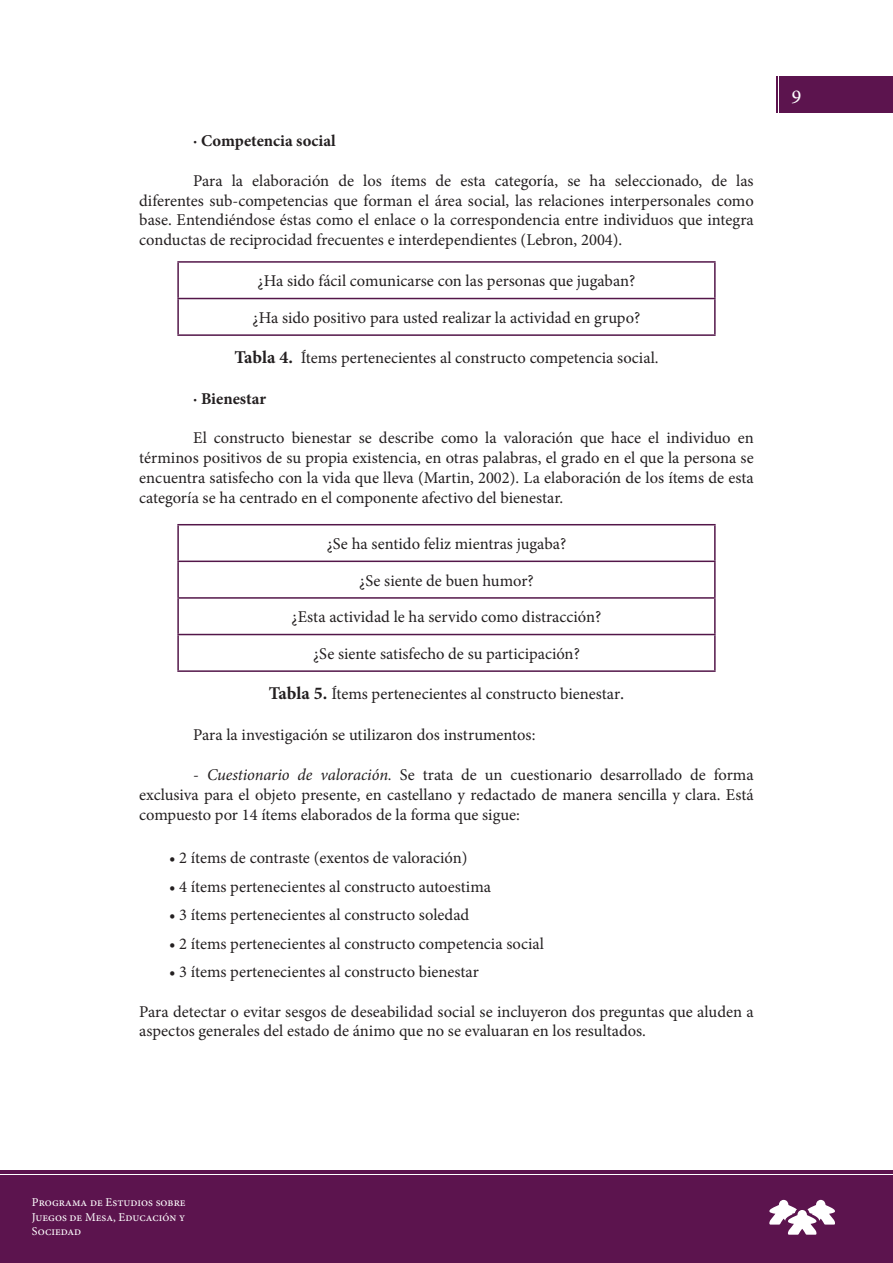
<style>
.page{position:relative;width:893px;height:1263px;background:#fff}
.page>*{position:absolute;margin:0;border:0;box-sizing:border-box;transform-origin:0 0}
.t1{font:21px "Minion Pro";color:#fff}
.t2{font:16.5px/19.8px "Minion Pro";color:#231f20;text-align:justify}
.t3{font:700 16.5px "Minion Pro";color:#231f20}
.t4{font:12px/14.4px "Minion Pro";color:#fff;text-align:justify}
.s1{font-weight:700;font-size:18px}
.s2{font-size:18px}
.s3{font-style:italic}
</style>
<div class="page">
<div style="left:779px;top:77px;width:114px;height:36px;background:#5c144e"></div>
<hr style="left:775px;top:77px;width:3px;height:36px;background:#5c144e">
<hr style="left:773px;top:77px;width:3px;height:36px;background:#fff">
<div style="left:0;top:1176px;width:893px;height:87px;background:#5c144e"></div>
<hr style="left:0;top:1171px;width:893px;height:3px;background:#5c144e">
<svg style="left:769px;top:1199px;width:66px;height:36px"></svg>
<hr style="left:177px;top:261px;width:539px;height:2px;background:#531649">
<hr style="left:177px;top:263px;width:2px;height:35px;background:#531649">
<hr style="left:714px;top:263px;width:2px;height:35px;background:#531649">
<hr style="left:177px;top:298px;width:539px;height:1px;background:#531649">
<hr style="left:177px;top:299px;width:2px;height:35px;background:#531649">
<hr style="left:714px;top:299px;width:2px;height:35px;background:#531649">
<hr style="left:177px;top:334px;width:539px;height:2px;background:#531649">
<hr style="left:177px;top:524px;width:539px;height:1px;background:#531649">
<hr style="left:177px;top:525px;width:2px;height:36px;background:#531649">
<hr style="left:714px;top:525px;width:2px;height:36px;background:#531649">
<hr style="left:177px;top:561px;width:539px;height:1px;background:#531649">
<hr style="left:177px;top:562px;width:2px;height:35px;background:#531649">
<hr style="left:714px;top:562px;width:2px;height:35px;background:#531649">
<hr style="left:177px;top:597px;width:539px;height:2px;background:#531649">
<hr style="left:177px;top:599px;width:2px;height:35px;background:#531649">
<hr style="left:714px;top:599px;width:2px;height:35px;background:#531649">
<hr style="left:177px;top:634px;width:539px;height:1px;background:#531649">
<hr style="left:177px;top:635px;width:2px;height:35px;background:#531649">
<hr style="left:714px;top:635px;width:2px;height:35px;background:#531649">
<hr style="left:177px;top:670px;width:539px;height:2px;background:#531649">
<p class="t3" style="left:193px;top:129px;width:144px">· Competencia social</p>
<p class="t2" style="left:139px;top:171px;width:616px;text-indent:54px">Para la elaboración de los ítems de esta categoría, se ha seleccionado, de las diferentes sub-competencias que forman el área social, las relaciones interpersonales como base. Entendiéndose éstas como el enlace o la correspondencia entre individuos que integra conductas de reciprocidad frecuentes e interdependientes (Lebron, 2004).</p>
<p class="t2" style="left:258px;top:271px;width:379px">¿Ha sido fácil comunicarse con las personas que jugaban?</p>
<p class="t2" style="left:253px;top:308px;width:389px">¿Ha sido positivo para usted realizar la actividad en grupo?</p>
<p class="t2" style="left:234px;top:348px;width:426px"><span class="s1">Tabla 4.</span> Ítems pertenecientes al constructo competencia social.</p>
<p class="t3" style="left:193px;top:387px;width:74px">· Bienestar</p>
<p class="t2" style="left:139px;top:428px;width:616px;text-indent:54px">El constructo bienestar se describe como la valoración que hace el individuo en términos positivos de su propia existencia, en otras palabras, el grado en el que la persona se encuentra satisfecho con la vida que lleva (Martin, 2002). La elaboración de los ítems de esta categoría se ha centrado en el componente afectivo del bienestar.</p>
<p class="t2" style="left:327px;top:534px;width:241px">¿Se ha sentido feliz mientras jugaba?</p>
<p class="t2" style="left:359px;top:570px;width:176px">¿Se siente de buen humor?</p>
<p class="t2" style="left:292px;top:607px;width:311px">¿Esta actividad le ha servido como distracción?</p>
<p class="t2" style="left:313px;top:644px;width:268px">¿Se siente satisfecho de su participación?</p>
<p class="t2" style="left:269px;top:684px;width:357px"><span class="s1">Tabla 5.</span> Ítems pertenecientes al constructo bienestar<span class="s2">.</span></p>
<p class="t2" style="left:193px;top:725px;width:344px">Para la investigación se utilizaron dos instrumentos:</p>
<p class="t2" style="left:139px;top:765px;width:616px;text-indent:54px">- <span class="s3">Cuestionario de valoración.</span> Se trata de un cuestionario desarrollado de forma exclusiva para el objeto presente, en castellano y redactado de manera sencilla y clara. Está compuesto por 14 ítems elaborados de la forma que sigue:</p>
<p class="t2" style="left:169px;top:848px;width:300px">• 2 ítems de contraste (exentos de valoración)</p>
<p class="t2" style="left:169px;top:876px;width:324px">• 4 ítems pertenecientes al constructo autoestima</p>
<p class="t2" style="left:169px;top:905px;width:302px">• 3 ítems pertenecientes al constructo soledad</p>
<p class="t2" style="left:169px;top:933px;width:377px">• 2 ítems pertenecientes al constructo competencia social</p>
<p class="t2" style="left:169px;top:962px;width:311px">• 3 ítems pertenecientes al constructo bienestar</p>
<p class="t2" style="left:139px;top:1001px;width:616px">Para detectar o evitar sesgos de deseabilidad social se incluyeron dos preguntas que aluden a aspectos generales del estado de ánimo que no se evaluaran en los resultados.</p>
<p class="t1" style="left:792px;top:80px;width:12px">9</p>
<p class="t4" style="left:32px;top:1195px;width:155px">Programa de Estudios sobre Juegos de Mesa, Educación y Sociedad</p>
</div>
